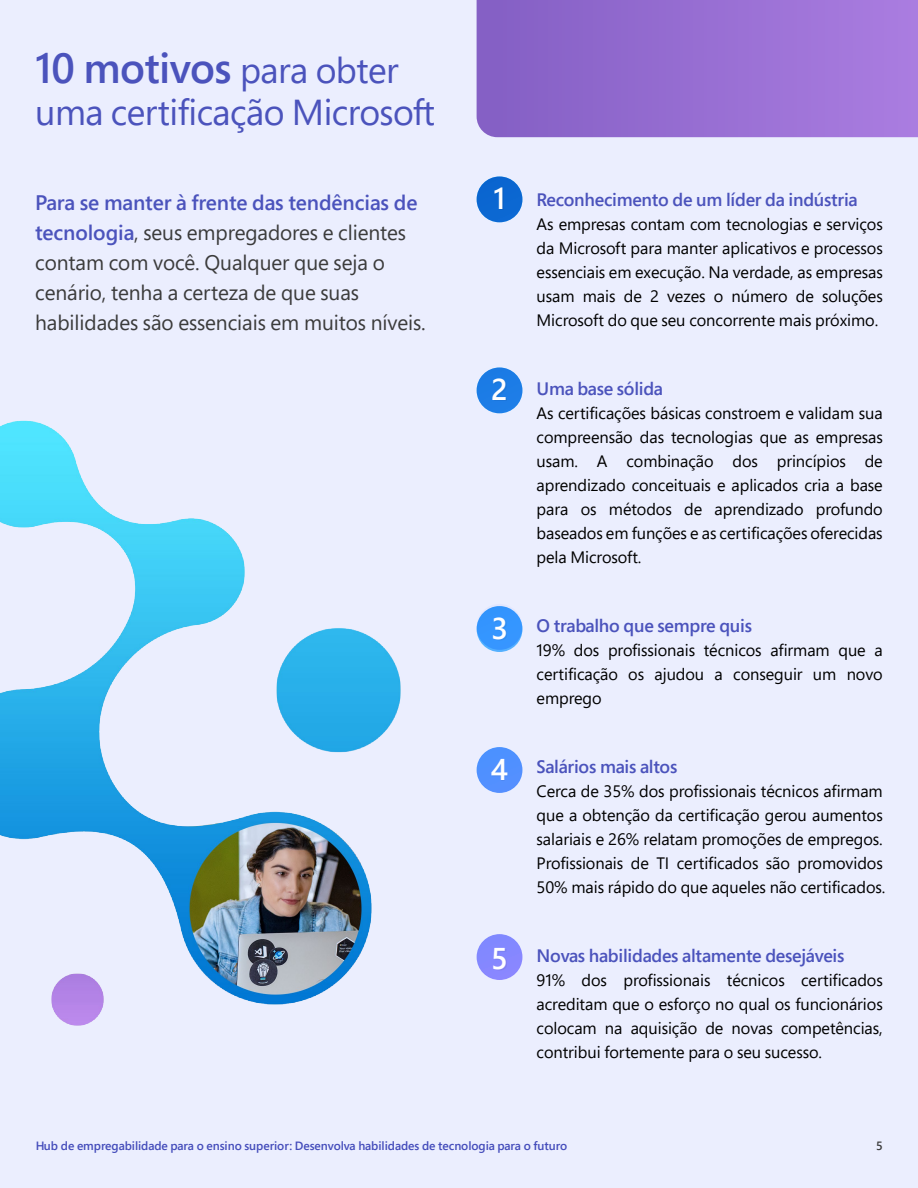
<style>
.page{position:relative;width:918px;height:1188px;background:#ebeefe}
.page>*{position:absolute;margin:0;border:0;box-sizing:border-box;transform-origin:0 0}
.t1{font:600 42px "Segoe Pro";letter-spacing:-.015em;color:#4b53bc}
.t2{font:36px "Segoe Pro";letter-spacing:-.015em;color:#4b53bc}
.t3{font:600 30px "Segoe Pro";color:#fff}
.t4{font:21px/30px "Segoe Pro";letter-spacing:-.005em;color:#3b3b3b}
.t5{font:600 18px "Segoe Pro";letter-spacing:-.015em;color:#4b53bc}
.t6{font:16.5px/24px "Segoe Pro";letter-spacing:-.005em;color:#000;text-align:justify}
.t7{font:600 12px "Segoe Pro";letter-spacing:-.005em;color:#4b53bc}
.t8{font:600 12px "Segoe Pro";color:#3b3b3b}
.s1{font-weight:400;font-size:36px}
.s2{font-weight:600;color:#4b53bc}
</style>
<div class="page">
<img style="left:0;top:420px;width:401px;height:606px">
<svg style="left:477px;top:0;width:441px;height:137px;background:#966dd2"></svg>
<svg style="left:477px;top:606px;width:45px;height:46px"></svg>
<div style="left:477px;top:176px;width:45px;height:46px;background:#0b67d1;border-radius:50%"></div>
<div style="left:477px;top:367px;width:45px;height:46px;background:#1c7ce6;border-radius:50%"></div>
<svg style="left:477px;top:604px;width:45px;height:46px;background:#3c99fe"></svg>
<div style="left:477px;top:747px;width:45px;height:46px;background:#5090ff;border-radius:50%"></div>
<div style="left:477px;top:934px;width:45px;height:46px;background:#8587ff;border-radius:50%"></div>
<h1 class="t1" style="left:35px;top:39px;width:365px">10 motivos <span class="s1">para obter</span></h1>
<h2 class="t2" style="left:35px;top:87px;width:401px">uma certificação Microsoft</h2>
<h3 class="t3" style="left:494px;top:178px;width:14px">1</h3>
<p class="t4" style="left:35px;top:187px;width:392px"><span class="s2">Para se manter à frente das tendências de tecnologia</span>, seus empregadores e clientes contam com você. Qualquer que seja o cenário, tenha a certeza de que suas habilidades são essenciais em muitos níveis.</p>
<p class="t5" style="left:537px;top:187px;width:323px">Reconhecimento de um líder da indústria</p>
<p class="t6" style="left:537px;top:212px;width:348px">As empresas contam com tecnologias e serviços da Microsoft para manter aplicativos e processos essenciais em execução. Na verdade, as empresas usam mais de 2 vezes o número de soluções Microsoft do que seu concorrente mais próximo.</p>
<h3 class="t3" style="left:491px;top:369px;width:18px">2</h3>
<p class="t5" style="left:537px;top:376px;width:128px">Uma base sólida</p>
<p class="t6" style="left:537px;top:401px;width:348px">As certificações básicas constroem e validam sua compreensão das tecnologias que as empresas usam. A combinação dos princípios de aprendizado conceituais e aplicados cria a base para os métodos de aprendizado profundo baseados em funções e as certificações oferecidas pela Microsoft.</p>
<h3 class="t3" style="left:491px;top:608px;width:18px">3</h3>
<p class="t5" style="left:537px;top:613px;width:217px">O trabalho que sempre quis</p>
<p class="t6" style="left:537px;top:638px;width:348px">19% dos profissionais técnicos afirmam que a certificação os ajudou a conseguir um novo emprego</p>
<h3 class="t3" style="left:491px;top:749px;width:19px">4</h3>
<p class="t5" style="left:537px;top:754px;width:142px">Salários mais altos</p>
<p class="t6" style="left:537px;top:779px;width:350px;text-align:left">Cerca de 35% dos profissionais técnicos afirmam que a obtenção da certificação gerou aumentos salariais e 26% relatam promoções de empregos.<br>Profissionais de TI certificados são promovidos 50% mais rápido do que aqueles não certificados.</p>
<h3 class="t3" style="left:491px;top:938px;width:18px">5</h3>
<p class="t5" style="left:537px;top:943px;width:309px">Novas habilidades altamente desejáveis</p>
<p class="t6" style="left:537px;top:968px;width:348px">91% dos profissionais técnicos certificados acreditam que o esforço no qual os funcionários colocam na aquisição de novas competências, contribui fortemente para o seu sucesso.</p>
<p class="t7" style="left:35px;top:1137px;width:534px">Hub de empregabilidade para o ensino superior: Desenvolva habilidades de tecnologia para o futuro</p>
<p class="t8" style="left:876px;top:1137px;width:8px">5</p>
</div>
